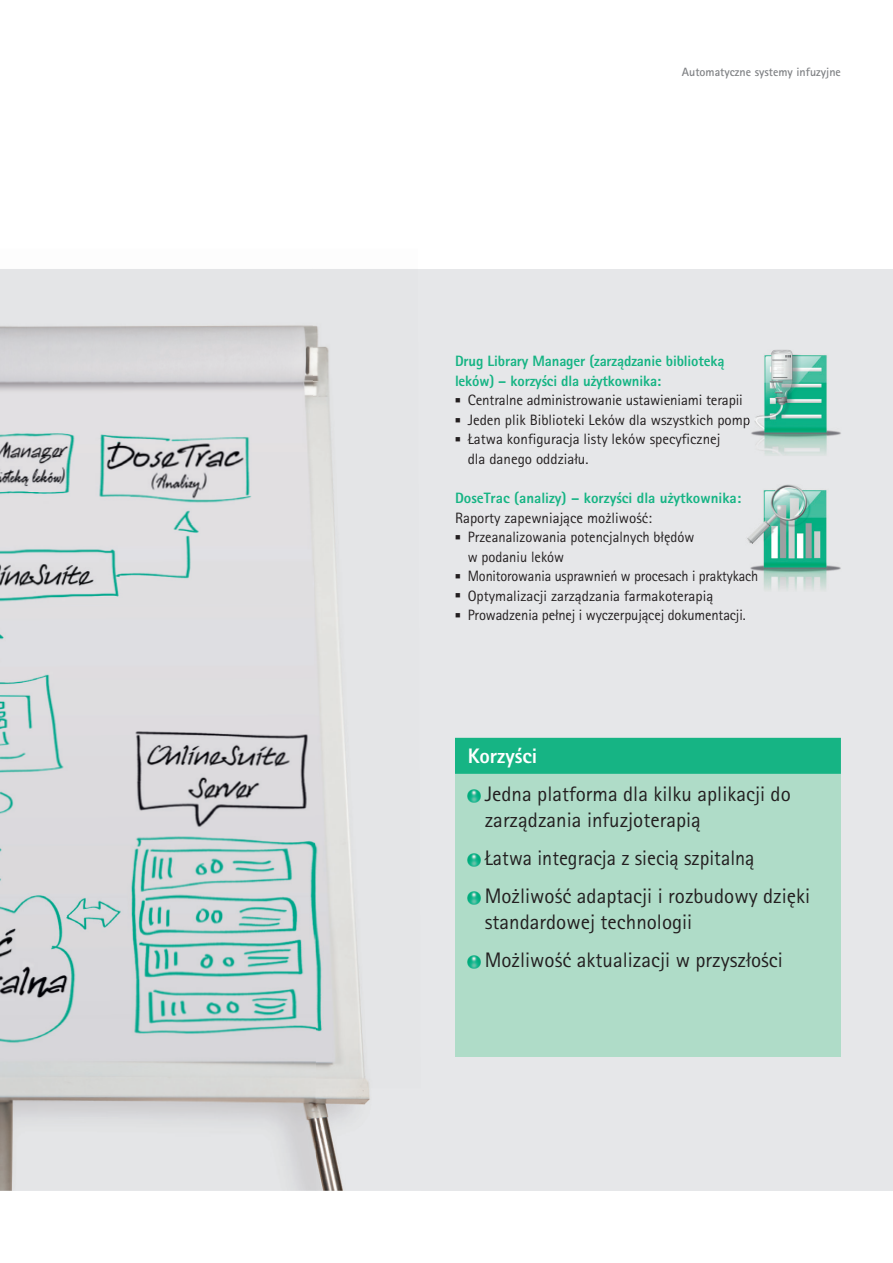
<style>
.page{position:relative;width:893px;height:1263px;background:#fff}
.page>*{position:absolute;margin:0;border:0;box-sizing:border-box;transform-origin:0 0}
.t1{font:21px/25.5px "Rotis Sans Serif Pro";color:#231f20}
.t2{font:21px/38.2px "Rotis Sans Serif Pro";color:#231f20;scale:.96 1}
.t3{font:800 21px "Rotis Sans Serif Pro";color:#fff}
.t4{font:15px/19.5px "Rotis Sans Serif Pro";color:#231f20}
.t5{font:800 15px/19.5px "Rotis Sans Serif Pro";letter-spacing:-.01em;color:#16b484}
.t6{font:15px "Rotis Sans Serif Pro";color:#231f20;scale:.95 1}
.t7{font:700 12px "Rotis Sans Serif Pro";color:#808285}
</style>
<div class="page">
<div style="left:0;top:269px;width:893px;height:922px;background:#e6e7e9"></div>
<img style="left:747px;top:485px;width:94px;height:104px">
<img style="left:749px;top:350px;width:92px;height:105px">
<svg style="left:747px;top:417px;width:2px;height:9px"></svg>
<img style="left:0;top:325px;width:312px;height:199px">
<img style="left:312px;top:325px;width:58px;height:763px">
<img style="left:0;top:524px;width:316px;height:513px">
<img style="left:0;top:1037px;width:316px;height:154px">
<img style="left:315px;top:1088px;width:55px;height:103px">
<div style="left:455px;top:738px;width:386px;height:319px;background:#afdcc8"></div>
<div style="left:455px;top:738px;width:386px;height:36px;background:#16b484"></div>
<svg style="left:468px;top:790px;width:12px;height:12px"></svg>
<svg style="left:468px;top:853px;width:12px;height:13px"></svg>
<svg style="left:468px;top:892px;width:12px;height:12px"></svg>
<svg style="left:468px;top:955px;width:12px;height:13px"></svg>
<p class="t7" style="left:682px;top:65px;width:161px">Automatyczne systemy infuzyjne</p>
<p class="t5" style="left:455px;top:352px;width:271px">Drug Library Manager (zarządzanie biblioteką leków) – korzyści dla użytkownika:</p>
<p class="t4" style="left:455px;top:391px;width:289px">■ Centralne administrowanie ustawieniami terapii</p>
<p class="t4" style="left:455px;top:410px;width:297px">■ Jeden plik Biblioteki Leków dla wszystkich pomp</p>
<p class="t4" style="left:468px;top:430px;width:254px;text-indent:-13px">■ Łatwa konfiguracja listy leków specyficznej dla danego oddziału.</p>
<p class="t5" style="left:455px;top:488px;width:288px">DoseTrac (analizy) – korzyści dla użytkownika:</p>
<p class="t4" style="left:455px;top:508px;width:199px">Raporty zapewniające możliwość:</p>
<p class="t4" style="left:468px;top:527px;width:228px;text-indent:-13px">■ Przeanalizowania potencjalnych błędów w podaniu leków</p>
<p class="t6" style="left:455px;top:567px;width:321px">■ Monitorowania usprawnień w procesach i praktykach</p>
<p class="t4" style="left:455px;top:586px;width:260px">■ Optymalizacji zarządzania farmakoterapią</p>
<p class="t4" style="left:455px;top:605px;width:292px">■ Prowadzenia pełnej i wyczerpującej dokumentacji.</p>
<h1 class="t3" style="left:468px;top:742px;width:71px">Korzyści</h1>
<h1 class="t1" style="left:485px;top:782px;width:308px">Jedna platforma dla kilku aplikacji do zarządzania infuzjoterapią</h1>
<h1 class="t2" style="left:485px;top:839px;width:340px">Łatwa integracja z siecią szpitalną<br>Możliwość adaptacji i rozbudowy dzięki</h1>
<h1 class="t1" style="left:485px;top:903px;width:300px;line-height:38.2px">standardowej technologii<br>Możliwość aktualizacji w przyszłości</h1>
</div>
